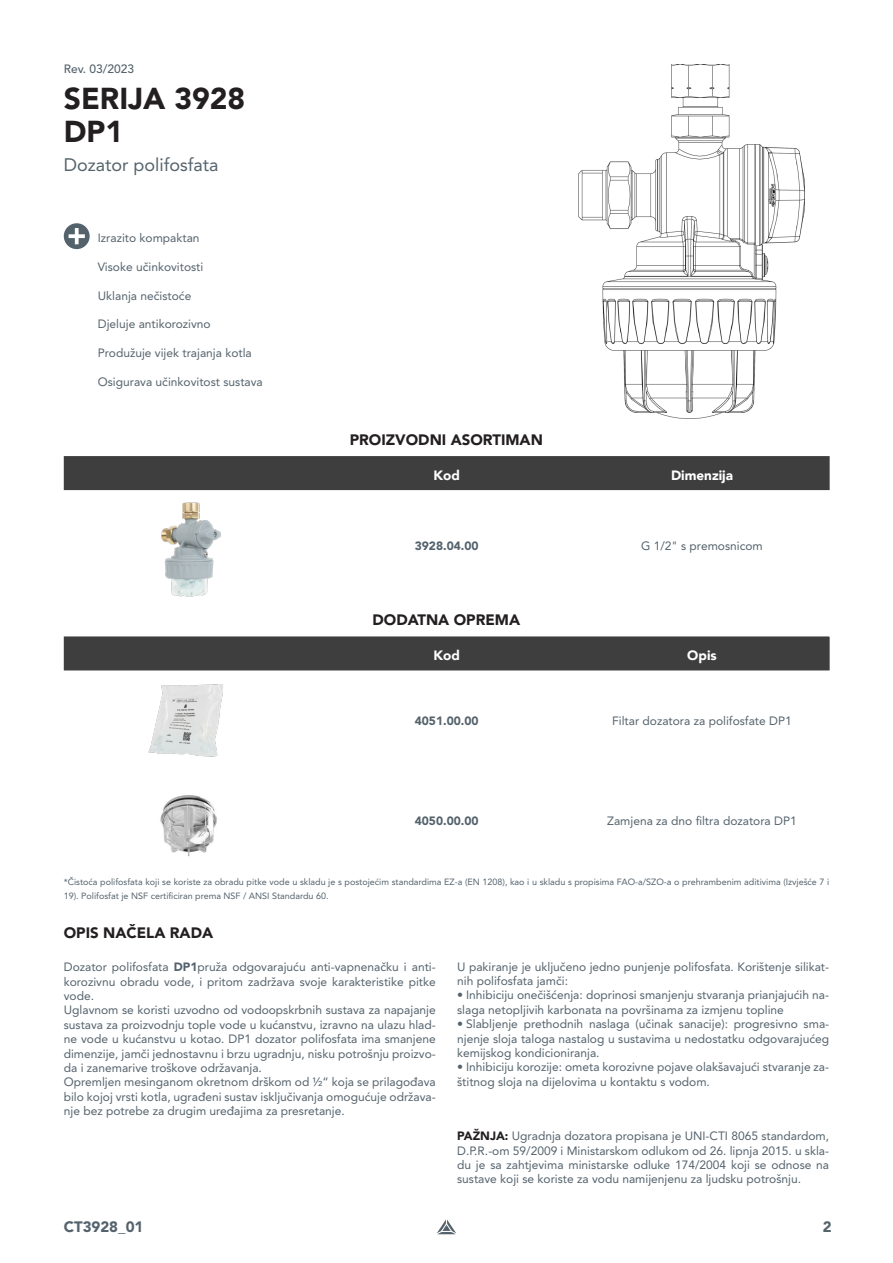
<style>
.page{position:relative;width:893px;height:1263px;background:#fff}
.page>*{position:absolute;margin:0;border:0;box-sizing:border-box;transform-origin:0 0}
.t1{font:900 30px "Avenir LT Pro";color:#231f20}
.t2{font:18px "Avenir LT Pro";color:#55636c}
.t3{font:900 15px "Avenir LT Pro";color:#231f20}
.t4{font:900 15px "Avenir LT Pro";color:#54626c}
.t5{font:900 13.5px "Avenir";color:#fff}
.t6{font:12px/14.4px "Avenir LT Pro";color:#54626c;text-align:justify}
.t7{font:900 12px "Avenir LT Pro";color:#54626c}
.t8{font:500 12px "Avenir LT Pro";color:#54626c}
.t9{font:9px/14.4px "Avenir LT Pro";color:#54626c}
.s1{font-weight:900}
.s2{font-weight:900;color:#231f20}
</style>
<div class="page">
<svg style="left:437px;top:1219px;width:19px;height:15px"></svg>
<div style="left:64px;top:456px;width:766px;height:34px;background:#3e3e3f"></div>
<img style="left:161px;top:502px;width:60px;height:95px">
<div style="left:64px;top:223px;width:26px;height:26px;background:#54626c;border-radius:50%"></div>
<svg style="left:69px;top:228px;width:16px;height:16px"></svg>
<img style="left:579px;top:64px;width:226px;height:354px">
<div style="left:64px;top:636px;width:766px;height:34px;background:#3e3e3f"></div>
<img style="left:160px;top:795px;width:57px;height:62px">
<img style="left:133px;top:666px;width:102px;height:91px">
<p class="t8" style="left:64px;top:62px;width:72px">Rev. 03/2023</p>
<p class="t1" style="left:64px;top:80px;width:183px">SERIJA 3928</p>
<p class="t1" style="left:64px;top:113px;width:61px">DP1</p>
<p class="t2" style="left:64px;top:154px;width:156px">Dozator polifosfata</p>
<p class="t6" style="left:98px;top:230px;width:103px">Izrazito kompaktan</p>
<p class="t6" style="left:98px;top:259px;width:107px">Visoke učinkovitosti</p>
<p class="t6" style="left:98px;top:288px;width:95px">Uklanja nečistoće</p>
<p class="t6" style="left:98px;top:317px;width:114px">Djeluje antikorozivno</p>
<p class="t6" style="left:98px;top:346px;width:156px">Produžuje vijek trajanja kotla</p>
<p class="t6" style="left:98px;top:374px;width:166px">Osigurava učinkovitost sustava</p>
<p class="t3" style="left:350px;top:430px;width:195px">PROIZVODNI ASORTIMAN</p>
<p class="t5" style="left:433px;top:464px;width:28px">Kod</p>
<p class="t5" style="left:671px;top:464px;width:64px">Dimenzija</p>
<p class="t7" style="left:415px;top:539px;width:65px">3928.04.00</p>
<p class="t6" style="left:641px;top:539px;width:123px">G 1/2" s premosnicom</p>
<p class="t3" style="left:372px;top:611px;width:149px">DODATNA OPREMA</p>
<p class="t5" style="left:433px;top:644px;width:28px">Kod</p>
<p class="t5" style="left:687px;top:644px;width:31px">Opis</p>
<p class="t7" style="left:415px;top:713px;width:65px">4051.00.00</p>
<p class="t6" style="left:612px;top:713px;width:181px">Filtar dozatora za polifosfate DP1</p>
<p class="t7" style="left:415px;top:813px;width:65px">4050.00.00</p>
<p class="t6" style="left:607px;top:813px;width:191px">Zamjena za dno filtra dozatora DP1</p>
<p class="t9" style="left:64px;top:874px;width:767px">*Čistoća polifosfata koji se koriste za obradu pitke vode u skladu je s postojećim standardima EZ-a (EN 1208), kao i u skladu s propisima FAO-a/SZO-a o prehrambenim aditivima (Izvješće 7 i<br>19). Polifosfat je NSF certificiran prema NSF / ANSI Standardu 60.</p>
<p class="t3" style="left:64px;top:924px;width:151px">OPIS NAČELA RADA</p>
<p class="t6" style="left:64px;top:960px;width:374px">Dozator polifosfata <span class="s1">DP1</span>pruža odgovarajuću anti-vapnenačku i anti&shy;korozivnu obradu vode, i pritom zadržava svoje karakteristike pitke vode.</p>
<p class="t6" style="left:64px;top:1003px;width:374px">Uglavnom se koristi uzvodno od vodoopskrbnih sustava za napajanje sustava za proizvodnju tople vode u kućanstvu, izravno na ulazu hlad&shy;ne vode u kućanstvu u kotao. DP1 dozator polifosfata ima smanjene dimenzije, jamči jednostavnu i brzu ugradnju, nisku potrošnju proizvo&shy;da i zanemarive troškove održavanja.</p>
<p class="t6" style="left:64px;top:1075px;width:374px">Opremljen mesinganom okretnom drškom od ½“ koja se prilagođava bilo kojoj vrsti kotla, ugrađeni sustav isključivanja omogućuje održava&shy;nje bez potrebe za drugim uređajima za presretanje.</p>
<p class="t6" style="left:457px;top:959px;width:374px">U pakiranje je uključeno jedno punjenje polifosfata. Korištenje silikat&shy;nih polifosfata jamči:</p>
<p class="t6" style="left:457px;top:988px;width:374px">• Inhibiciju onečišćenja: doprinosi smanjenju stvaranja prianjajućih na&shy;slaga netopljivih karbonata na površinama za izmjenu topline</p>
<p class="t6" style="left:457px;top:1017px;width:374px">• Slabljenje prethodnih naslaga (učinak sanacije): progresivno sma&shy;njenje sloja taloga nastalog u sustavima u nedostatku odgovarajućeg kemijskog kondicioniranja.</p>
<p class="t6" style="left:457px;top:1060px;width:374px">• Inhibiciju korozije: ometa korozivne pojave olakšavajući stvaranje za&shy;štitnog sloja na dijelovima u kontaktu s vodom.</p>
<p class="t6" style="left:457px;top:1129px;width:374px"><span class="s2">PAŽNJA:</span> Ugradnja dozatora propisana je UNI-CTI 8065 standardom, D.P.R.-om 59/2009 i Ministarskom odlukom od 26. lipnja 2015. u skla&shy;du je sa zahtjevima ministarske odluke 174/2004 koji se odnose na sustave koji se koriste za vodu namijenjenu za ljudsku potrošnju.</p>
<p class="t4" style="left:64px;top:1218px;width:81px">CT3928_01</p>
<p class="t4" style="left:823px;top:1218px;width:10px">2</p>
</div>
